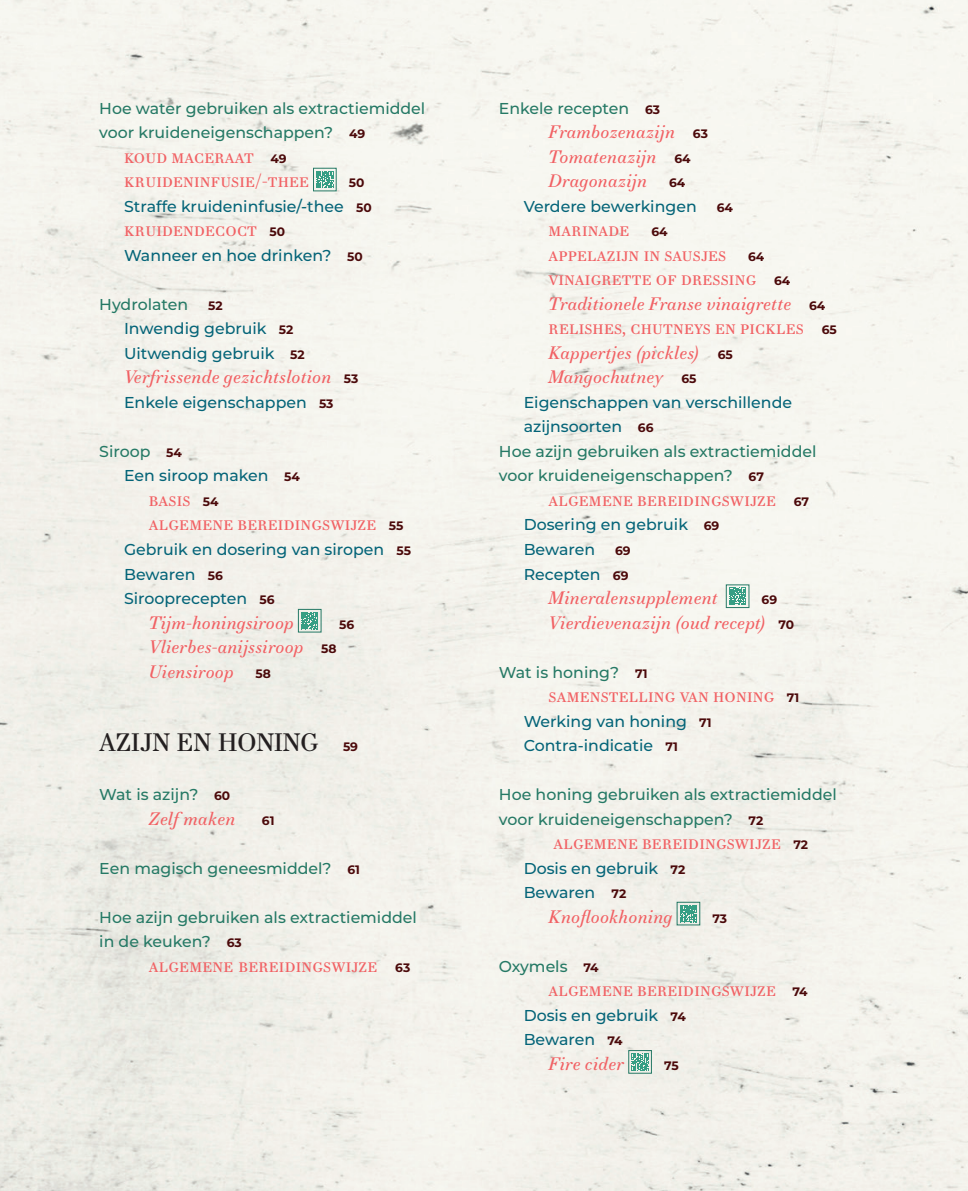
<style>
.page{position:relative;width:968px;height:1191px;background:#fff}
.page>*{position:absolute;margin:0;border:0;box-sizing:border-box;transform-origin:0 0}
.t1{font:24.5px "Essonnes Text";color:#231f20}
.t2{font:italic 17.5px/24.5px "Essonnes Text";letter-spacing:.01em;color:#f16164}
.t3{font:17.5px/24.5px "Essonnes Text";letter-spacing:.01em;color:#f16164}
.t4{font:500 15.75px/24.5px "Montserrat";color:#046478}
.t5{font:500 15.75px/24.5px "Montserrat";color:#257965}
.t6{font:700 12.25px "Montserrat";color:#4b090a}
.s1{font-weight:700;font-size:12.25px;color:#4b090a}
.s2{font-family:"Montserrat";font-weight:700;font-size:12.25px;color:#4b090a}
.s3{font-family:"Montserrat";font-weight:700;font-style:normal;font-size:12.25px;color:#4b090a}
.s4{color:#257965}
.s5{font-style:normal}
</style>
<div class="page">
<img style="left:0;top:0;width:967px;height:1191px">
<svg style="left:316px;top:171px;width:18px;height:17px"></svg>
<div style="left:313px;top:168px;width:23px;height:23px;border:1px solid #257965"></div>
<svg style="left:301px;top:612px;width:17px;height:17px"></svg>
<div style="left:298px;top:609px;width:23px;height:23px;border:1px solid #257965"></div>
<svg style="left:729px;top:587px;width:17px;height:18px"></svg>
<div style="left:726px;top:584px;width:23px;height:24px;border:1px solid #257965"></div>
<svg style="left:679px;top:905px;width:18px;height:17px"></svg>
<svg style="left:631px;top:1053px;width:18px;height:17px"></svg>
<div style="left:628px;top:1050px;width:23px;height:23px;border:1px solid #257965"></div>
<p class="t5" style="left:99px;top:95px;width:327px">Hoe water gebruiken als extractiemiddel voor kruideneigenschappen? <span class="s1">49</span></p>
<p class="t3" style="left:124px;top:144px;width:186px">Koud maceraat <span class="s2">49<br></span>Kruideninfusie/-thee</p>
<p class="t6" style="left:349px;top:174px;width:17px">50</p>
<p class="t4" style="left:124px;top:193px;width:249px">Straffe kruideninfusie/-thee <span class="s1">50</span></p>
<p class="t3" style="left:124px;top:218px;width:162px">Kruidendecoct <span class="s2">50</span></p>
<p class="t4" style="left:124px;top:242px;width:240px">Wanneer en hoe drinken? <span class="s1">50</span></p>
<p class="t5" style="left:99px;top:291px;width:90px">Hydrolaten</p>
<p class="t6" style="left:208px;top:297px;width:16px">52</p>
<p class="t4" style="left:124px;top:316px;width:182px">Inwendig gebruik <span class="s1">52<br></span>Uitwendig gebruik <span class="s1">52</span></p>
<p class="t2" style="left:124px;top:365px;width:236px">Verfrissende gezichtslotion <span class="s3">53</span></p>
<p class="t4" style="left:124px;top:389px;width:211px">Enkele eigenschappen <span class="s1">53</span></p>
<p class="t4" style="left:124px;top:438px;width:177px;text-indent:-25px"><span class="s4">Siroop</span> <span class="s1">54<br></span>Een siroop maken <span class="s1">54</span></p>
<p class="t3" style="left:149px;top:487px;width:256px">Basis <span class="s2">54<br></span>Algemene bereidingswijze <span class="s2">55</span></p>
<p class="t4" style="left:124px;top:536px;width:288px">Gebruik en dosering van siropen <span class="s1">55<br></span>Bewaren <span class="s1">56<br></span>Sirooprecepten <span class="s1">56</span></p>
<p class="t2" style="left:149px;top:610px;width:146px">Tijm-honingsiroop</p>
<p class="t6" style="left:339px;top:615px;width:17px">56</p>
<p class="t2" style="left:149px;top:634px;width:189px">Vlierbes-anijssiroop <span class="s3">58<br></span>Uiensiroop</p>
<p class="t6" style="left:255px;top:664px;width:17px">58</p>
<h1 class="t1" style="left:99px;top:724px;width:260px">AZIJN EN HONING <span class="s2">59</span></h1>
<p class="t5" style="left:99px;top:781px;width:132px">Wat is azijn? <span class="s1">60</span></p>
<p class="t2" style="left:149px;top:806px;width:88px">Zelf maken</p>
<p class="t6" style="left:262px;top:811px;width:14px">61</p>
<p class="t5" style="left:99px;top:855px;width:262px">Een magisch geneesmiddel? <span class="s1">61</span></p>
<p class="t5" style="left:99px;top:904px;width:319px">Hoe azijn gebruiken als extractiemiddel in de keuken? <span class="s1">63</span></p>
<p class="t3" style="left:149px;top:953px;width:263px">Algemene bereidingswijze <span class="s2">63</span></p>
<p class="t5" style="left:499px;top:95px;width:163px">Enkele recepten <span class="s1">63</span></p>
<p class="t2" style="left:548px;top:120px;width:161px">Frambozenazijn <span class="s3">63<br></span>Tomatenazijn <span class="s3">64<br></span>Dragonazijn</p>
<p class="t6" style="left:669px;top:174px;width:18px">64</p>
<p class="t4" style="left:523px;top:193px;width:174px">Verdere bewerkingen</p>
<p class="t6" style="left:716px;top:199px;width:18px">64</p>
<p class="t3" style="left:548px;top:218px;width:82px">Marinade</p>
<p class="t6" style="left:651px;top:223px;width:18px">64</p>
<p class="t3" style="left:548px;top:242px;width:179px">Appelazijn in sausjes</p>
<p class="t6" style="left:748px;top:248px;width:18px">64</p>
<p class="t2" style="left:548px;top:267px;width:290px"><span class="s5">Vinaigrette of dressing</span> <span class="s3">64<br></span>Traditionele Franse vinaigrette <span class="s3">64<br></span><span class="s5">Relishes, chutneys en pickles</span> <span class="s3">65<br></span>Kappertjes (pickles) <span class="s3">65<br></span>Mangochutney <span class="s3">65</span></p>
<p class="t4" style="left:523px;top:389px;width:270px">Eigenschappen van verschillende</p>
<p class="t4" style="left:523px;top:414px;width:131px">azijnsoorten <span class="s1">66</span></p>
<p class="t5" style="left:499px;top:438px;width:319px">Hoe azijn gebruiken als extractiemiddel</p>
<p class="t5" style="left:499px;top:463px;width:266px">voor kruideneigenschappen? <span class="s1">67</span></p>
<p class="t3" style="left:548px;top:487px;width:262px">Algemene bereidingswijze <span class="s2">67</span></p>
<p class="t4" style="left:523px;top:512px;width:197px">Dosering en gebruik <span class="s1">69<br></span>Bewaren</p>
<p class="t6" style="left:615px;top:542px;width:17px">69</p>
<p class="t4" style="left:523px;top:561px;width:106px">Recepten <span class="s1">69</span></p>
<p class="t2" style="left:548px;top:585px;width:171px">Mineralensupplement</p>
<p class="t6" style="left:761px;top:591px;width:17px">69</p>
<p class="t2" style="left:548px;top:610px;width:247px">Vierdievenazijn (oud recept) <span class="s3">70</span></p>
<p class="t5" style="left:499px;top:659px;width:150px">Wat is honing? <span class="s1">71</span></p>
<p class="t3" style="left:548px;top:683px;width:252px">Samenstelling van honing <span class="s2">71</span></p>
<p class="t4" style="left:523px;top:708px;width:189px">Werking van honing <span class="s1">71<br></span>Contra-indicatie <span class="s1">71</span></p>
<p class="t5" style="left:499px;top:781px;width:339px">Hoe honing gebruiken als extractiemiddel voor kruideneigenschappen? <span class="s1">72</span></p>
<p class="t3" style="left:553px;top:830px;width:256px">Algemene bereidingswijze <span class="s2">72</span></p>
<p class="t4" style="left:523px;top:855px;width:163px">Dosis en gebruik <span class="s1">72<br></span>Bewaren <span class="s1">72</span></p>
<p class="t2" style="left:548px;top:904px;width:126px">Knoflookhoning</p>
<p class="t6" style="left:712px;top:909px;width:16px">73</p>
<p class="t5" style="left:499px;top:953px;width:101px">Oxymels <span class="s1">74</span></p>
<p class="t3" style="left:548px;top:977px;width:261px">Algemene bereidingswijze <span class="s2">74</span></p>
<p class="t4" style="left:523px;top:1002px;width:163px">Dosis en gebruik <span class="s1">74<br></span>Bewaren <span class="s1">74</span></p>
<p class="t2" style="left:548px;top:1051px;width:77px">Fire cider</p>
<p class="t6" style="left:664px;top:1056px;width:16px">75</p>
</div>
